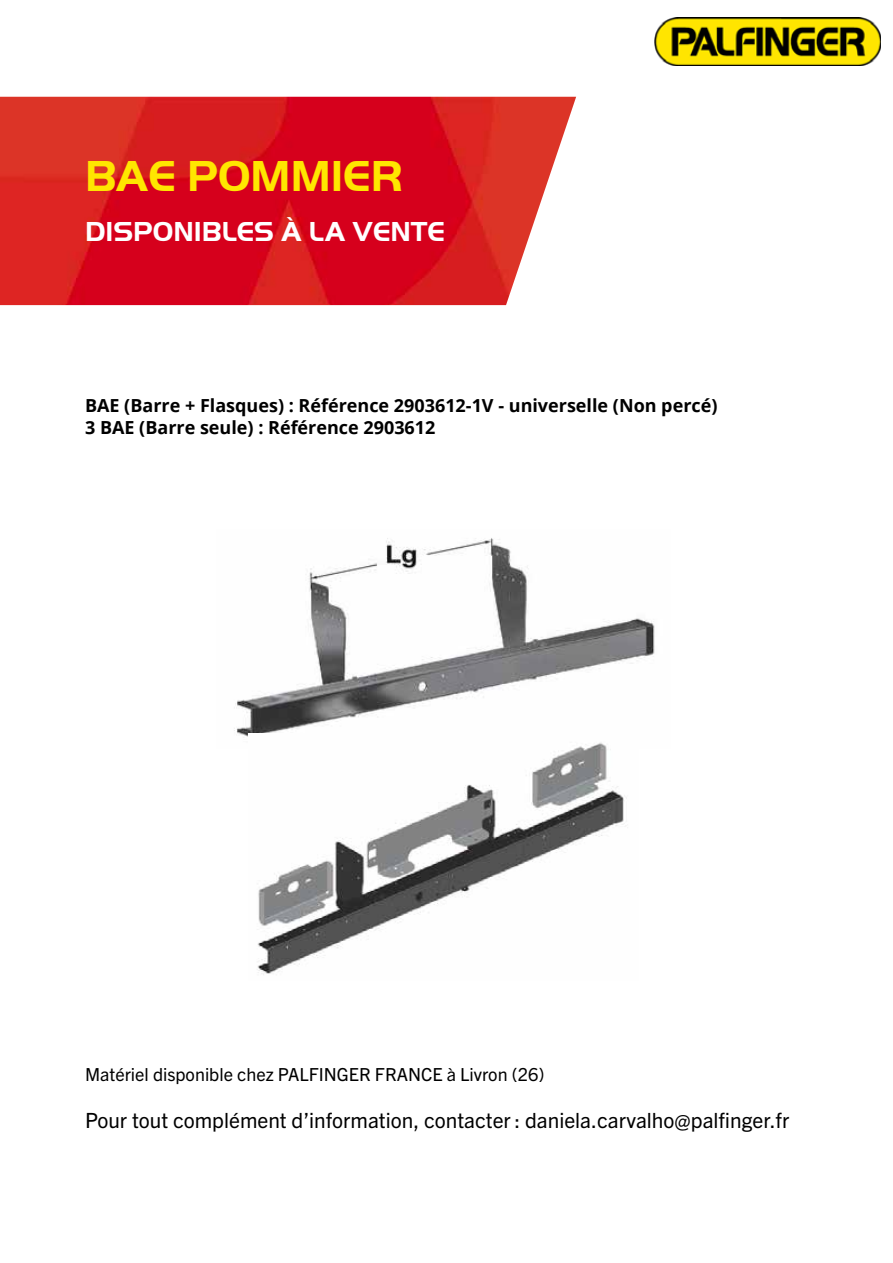
<style>
.page{position:relative;width:893px;height:1263px;background:#fff}
.page>*{position:absolute;margin:0;border:0;box-sizing:border-box;transform-origin:0 0}
.t1{font:700 45px "Palfinger Handel Gothic";color:#ffe600}
.t2{font:700 28.5px "Palfinger Handel Gothic";color:#fff}
.t3{font:21px "Trade Gothic Next LT Pro";color:#000}
.t4{font:700 18px/21.6px "Open Sans";color:#000}
.t5{font:18px "Trade Gothic Next LT Pro";color:#000}
</style>
<div class="page">
<img style="left:655px;top:17px;width:225px;height:48px">
<img style="left:0;top:97px;width:576px;height:208px">
<img style="left:234px;top:538px;width:421px;height:199px">
<img style="left:249px;top:733px;width:390px;height:242px">
<h1 class="t1" style="left:85px;top:151px;width:319px">BAE POMMIER</h1>
<h2 class="t2" style="left:85px;top:215px;width:361px">DISPONIBLES À LA VENTE</h2>
<p class="t4" style="left:85px;top:394px;width:634px">BAE (Barre + Flasques) : Référence 2903612-1V - universelle (Non percé)<br>3 BAE (Barre seule) : Référence 2903612</p>
<p class="t5" style="left:85px;top:1062px;width:461px">Matériel disponible chez PALFINGER FRANCE à Livron (26)</p>
<p class="t3" style="left:85px;top:1105px;width:706px">Pour tout complément d’information, contacter : daniela.carvalho@palfinger.fr</p>
</div>
